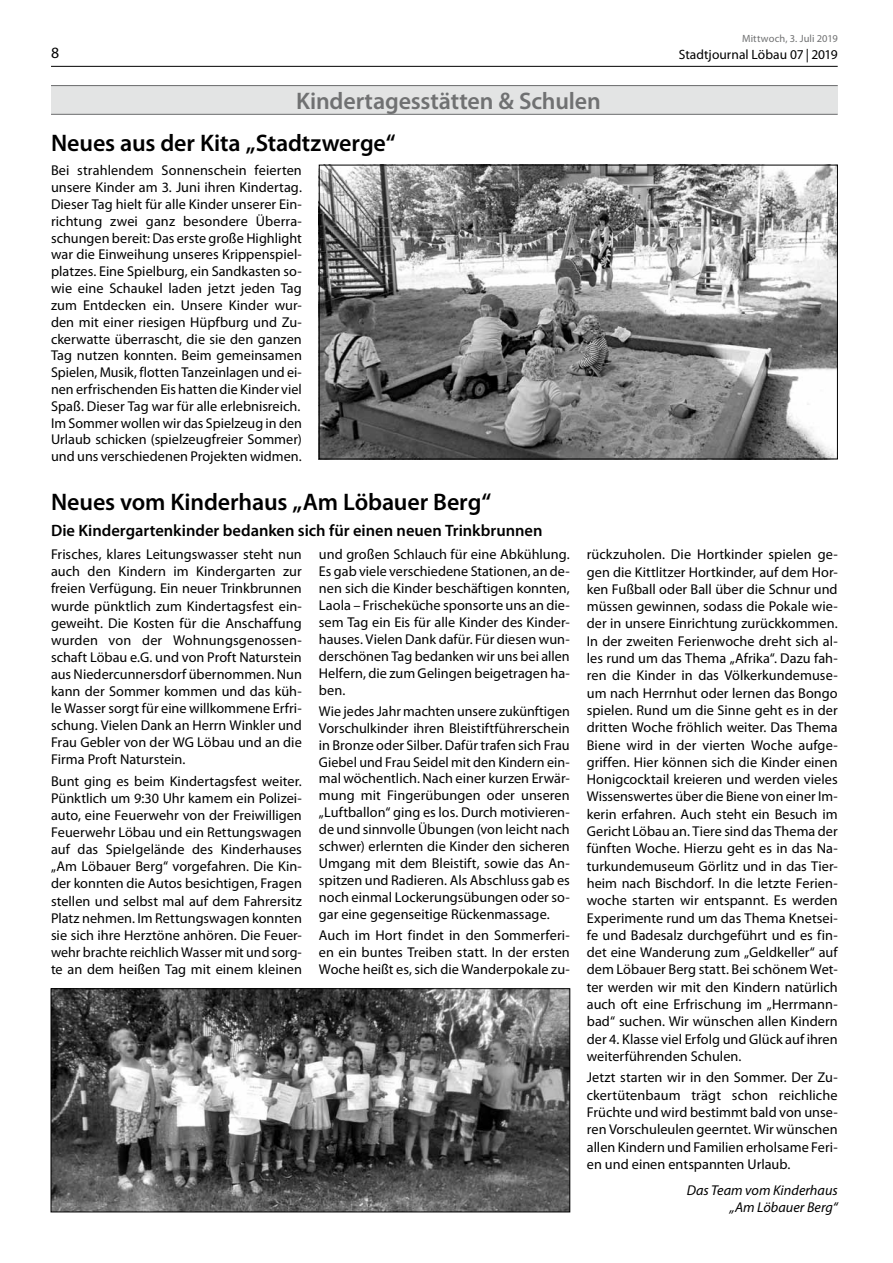
<style>
.page{position:relative;width:893px;height:1263px;background:#fff}
.page>*{position:absolute;margin:0;border:0;box-sizing:border-box;transform-origin:0 0}
.t1{font:600 24px "Myriad Pro";letter-spacing:-.005em;color:#000}
.t2{font:600 24px "Myriad Pro";letter-spacing:-.005em;color:#707172}
.t3{font:600 16.5px "Myriad Pro";color:#000}
.t4{font:15.75px "Myriad Pro";color:#000}
.t5{font:14.25px/17.2px "Myriad Pro";letter-spacing:.005em;color:#000;text-align:justify}
.t6{font:italic 14.25px/17.2px "Myriad Pro";color:#000;text-align:right}
.t7{font:13.5px "Myriad Pro";color:#000}
.t8{font:10.5px "Myriad Pro";letter-spacing:.01em;color:#707172}
</style>
<div class="page">
<hr style="left:51px;top:66px;width:787px;height:1px;background:#000">
<div style="left:51px;top:85px;width:787px;height:29px;background:#e3e4e4"></div>
<hr style="left:51px;top:85px;width:787px;height:1px;background:#707172">
<hr style="left:51px;top:114px;width:787px;height:1px;background:#707172">
<img style="left:321px;top:167px;width:515px;height:290px">
<div style="left:319px;top:165px;width:519px;height:294px;border:1px solid #000"></div>
<img style="left:53px;top:990px;width:515px;height:220px">
<div style="left:51px;top:988px;width:519px;height:224px;border:1px solid #000"></div>
<p class="t4" style="left:51px;top:43px;width:10px">8</p>
<h1 class="t2" style="left:296px;top:85px;width:306px">Kindertagesstätten &amp; Schulen</h1>
<h1 class="t1" style="left:51px;top:128px;width:346px">Neues aus der Kita „Stadtzwerge“</h1>
<p class="t5" style="left:51px;top:162px;width:252px;line-height:16.8px">Bei strahlendem Sonnenschein feierten unsere Kinder am 3. Juni ihren Kindertag.<br>Dieser Tag hielt für alle Kinder unserer Ein&shy;richtung zwei ganz besondere Überra&shy;schungen bereit: Das erste große Highlight war die Einweihung unseres Krippenspiel&shy;platzes. Eine Spielburg, ein Sandkasten so&shy;wie eine Schaukel laden jetzt jeden Tag zum Entdecken ein. Unsere Kinder wur&shy;den mit einer riesigen Hüpfburg und Zu&shy;ckerwatte überrascht, die sie den ganzen Tag nutzen konnten. Beim gemeinsamen Spielen, Musik, flotten Tanzeinlagen und ei&shy;nen erfrischenden Eis hatten die Kinder viel Spaß. Dieser Tag war für alle erlebnisreich.<br>Im Sommer wollen wir das Spielzeug in den Urlaub schicken (spielzeugfreier Sommer) und uns verschiedenen Projekten widmen.</p>
<p class="t8" style="left:742px;top:32px;width:97px">Mittwoch, 3. Juli 2019</p>
<p class="t7" style="left:679px;top:46px;width:160px">Stadtjournal Löbau 07 | 2019</p>
<h1 class="t1" style="left:51px;top:487px;width:442px">Neues vom Kinderhaus „Am Löbauer Berg“</h1>
<p class="t3" style="left:51px;top:520px;width:493px">Die Kindergartenkinder bedanken sich für einen neuen Trinkbrunnen</p>
<p class="t5" style="left:319px;top:546px;width:252px">und großen Schlauch für eine Abkühlung.<br>Es gab viele verschiedene Stationen, an de&shy;nen sich die Kinder beschäftigen konnten, Laola – Frischeküche sponsorte uns an die&shy;sem Tag ein Eis für alle Kinder des Kinder&shy;hauses. Vielen Dank dafür. Für diesen wun&shy;derschönen Tag bedanken wir uns bei allen Helfern, die zum Gelingen beigetragen ha&shy;ben.</p>
<p class="t5" style="left:319px;top:702px;width:252px">Wie jedes Jahr machten unsere zukünftigen Vorschulkinder ihren Bleistiftführerschein in Bronze oder Silber. Dafür trafen sich Frau Giebel und Frau Seidel mit den Kindern ein&shy;mal wöchentlich. Nach einer kurzen Erwär&shy;mung mit Fingerübungen oder unseren „Luftballon“ ging es los. Durch motivieren&shy;de und sinnvolle Übungen (von leicht nach schwer) erlernten die Kinder den sicheren Umgang mit dem Bleistift, sowie das An&shy;spitzen und Radieren. Als Abschluss gab es noch einmal Lockerungsübungen oder so&shy;gar eine gegenseitige Rückenmassage.</p>
<p class="t5" style="left:319px;top:926px;width:252px">Auch im Hort findet in den Sommerferi&shy;en ein buntes Treiben statt. In der ersten Woche heißt es, sich die Wanderpokale zu-</p>
<p class="t5" style="left:51px;top:546px;width:252px">Frisches, klares Leitungswasser steht nun auch den Kindern im Kindergarten zur freien Verfügung. Ein neuer Trinkbrunnen wurde pünktlich zum Kindertagsfest ein&shy;geweiht. Die Kosten für die Anschaffung wurden von der Wohnungsgenossen&shy;schaft Löbau e.G. und von Proft Naturstein aus Niedercunnersdorf übernommen. Nun kann der Sommer kommen und das küh&shy;le Wasser sorgt für eine willkommene Erfri&shy;schung. Vielen Dank an Herrn Winkler und Frau Gebler von der WG Löbau und an die Firma Proft Naturstein.</p>
<p class="t5" style="left:51px;top:772px;width:252px">Bunt ging es beim Kindertagsfest weiter.<br>Pünktlich um 9:30 Uhr kamem ein Polizei&shy;auto, eine Feuerwehr von der Freiwilligen Feuerwehr Löbau und ein Rettungswagen auf das Spielgelände des Kinderhauses „Am Löbauer Berg“ vorgefahren. Die Kin&shy;der konnten die Autos besichtigen, Fragen stellen und selbst mal auf dem Fahrersitz Platz nehmen. Im Rettungswagen konnten sie sich ihre Herztöne anhören. Die Feuer&shy;wehr brachte reichlich Wasser mit und sorg&shy;te an dem heißen Tag mit einem kleinen</p>
<p class="t5" style="left:587px;top:546px;width:252px">rückzuholen. Die Hortkinder spielen ge&shy;gen die Kittlitzer Hortkinder, auf dem Hor&shy;ken Fußball oder Ball über die Schnur und müssen gewinnen, sodass die Pokale wie&shy;der in unsere Einrichtung zurückkommen.<br>In der zweiten Ferienwoche dreht sich al&shy;les rund um das Thema „Afrika“. Dazu fah&shy;ren die Kinder in das Völkerkundemuse&shy;um nach Herrnhut oder lernen das Bongo spielen. Rund um die Sinne geht es in der dritten Woche fröhlich weiter. Das Thema Biene wird in der vierten Woche aufge&shy;griffen. Hier können sich die Kinder einen Honigcocktail kreieren und werden vieles Wissenswertes über die Biene von einer Im&shy;kerin erfahren. Auch steht ein Besuch im Gericht Löbau an. Tiere sind das Thema der fünften Woche. Hierzu geht es in das Na&shy;turkundemuseum Görlitz und in das Tier&shy;heim nach Bischdorf. In die letzte Ferien&shy;woche starten wir entspannt. Es werden Experimente rund um das Thema Knetsei&shy;fe und Badesalz durchgeführt und es fin&shy;det eine Wanderung zum „Geldkeller“ auf dem Löbauer Berg statt. Bei schönem Wet&shy;ter werden wir mit den Kindern natürlich auch oft eine Erfrischung im „Herrmann&shy;bad“ suchen. Wir wünschen allen Kindern der 4. Klasse viel Erfolg und Glück auf ihren weiterführenden Schulen.</p>
<p class="t5" style="left:587px;top:1069px;width:252px">Jetzt starten wir in den Sommer. Der Zu&shy;ckertütenbaum trägt schon reichliche Früchte und wird bestimmt bald von unse&shy;ren Vorschuleulen geerntet. Wir wünschen allen Kindern und Familien erholsame Feri&shy;en und einen entspannten Urlaub.</p>
<p class="t6" style="left:687px;top:1181px;width:153px">Das Team vom Kinderhaus „Am Löbauer Berg“</p>
</div>
